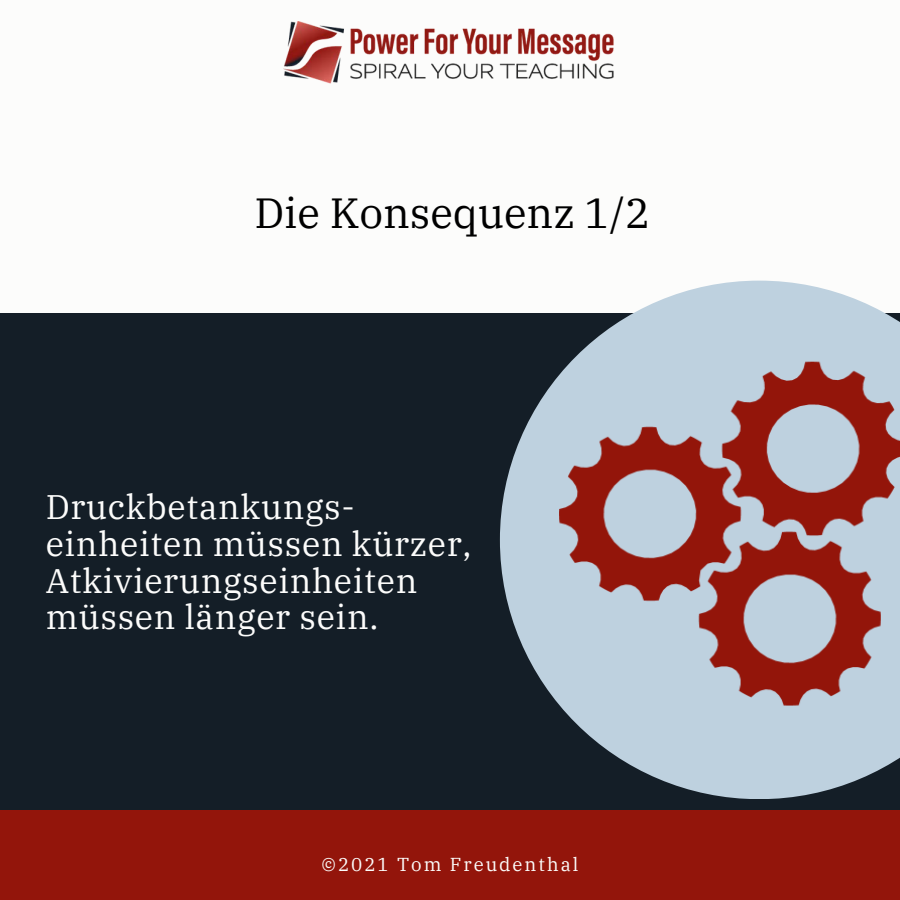
<style>
.page{position:relative;width:900px;height:900px;background:#fcfcfb}
.page>*{position:absolute;margin:0;border:0;box-sizing:border-box;transform-origin:0 0}
.t1{font:42px "IBM Plex Serif";color:#000}
.t2{font:34px/36.7px "IBM Plex Serif";letter-spacing:.02em;color:#fcfcfb}
.t3{font:18.7px "IBM Plex Serif";letter-spacing:.105em;color:#fcfcfb}
</style>
<div class="page">
<div style="left:0;top:810px;width:900px;height:90px;background:#93150b"></div>
<div style="left:0;top:314px;width:900px;height:496px;background:#141e27"></div>
<img style="left:500px;top:281px;width:400px;height:518px">
<img style="left:284px;top:21px;width:330px;height:63px">
<p class="t1" style="left:255px;top:185px;width:397px">Die Konsequenz 1/2</p>
<p class="t2" style="left:46px;top:488px;width:311px">Druckbetankungs-</p>
<p class="t2" style="left:46px;top:525px;width:427px">einheiten müssen kürzer,<br>Atkivierungseinheiten müssen länger sein.</p>
<p class="t3" style="left:322px;top:852px;width:258px">©2021 Tom Freudenthal</p>
</div>
